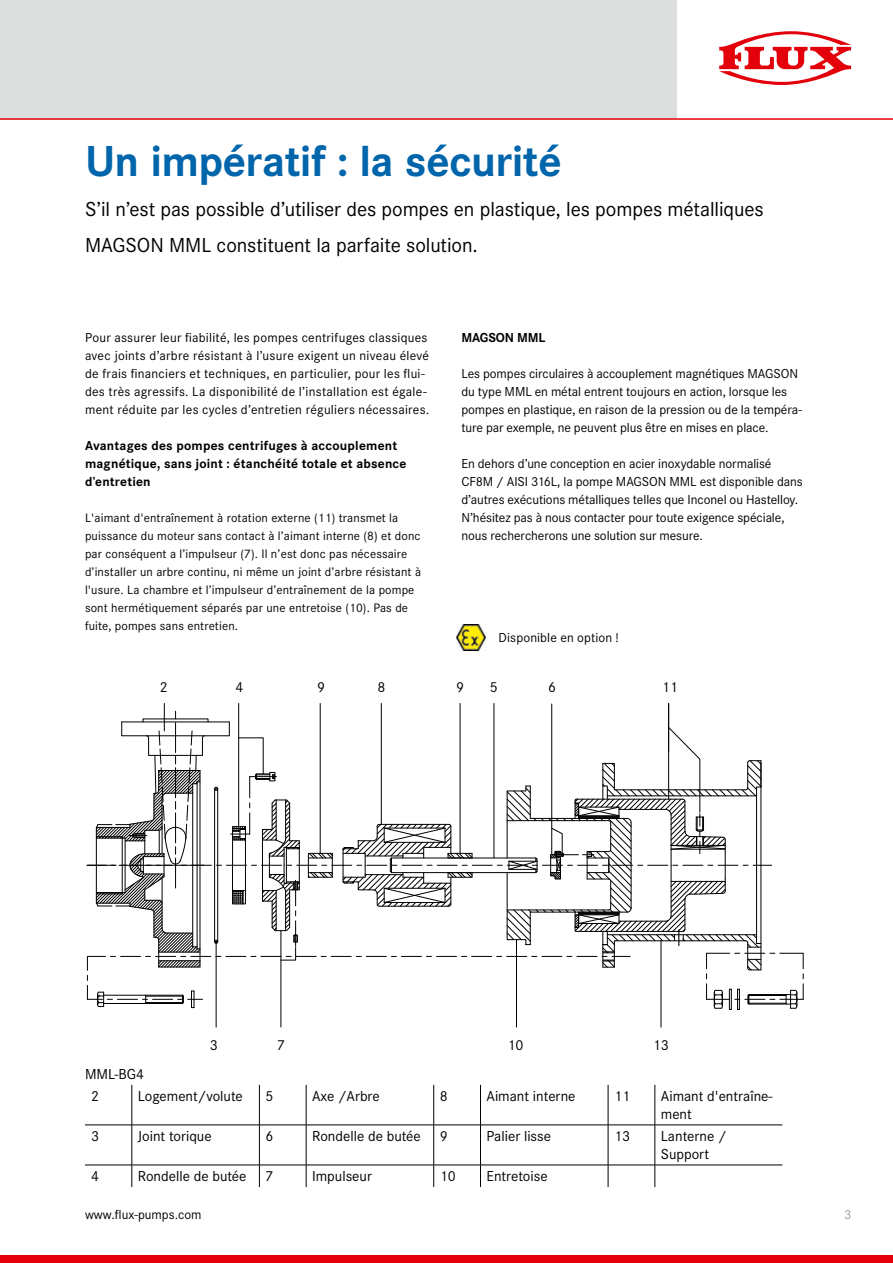
<style>
.page{position:relative;width:893px;height:1263px;background:#fff}
.page>*{position:absolute;margin:0;border:0;box-sizing:border-box;transform-origin:0 0}
.t1{font:700 45px "Corporate S";letter-spacing:-.015em;color:#0065aa}
.t2{font:21px/36px "Corporate S";letter-spacing:-.005em;color:#000}
.t3{font:15px/18px "Corporate S";color:#000}
.t4{font:13.5px/18px "Corporate S";letter-spacing:-.005em;color:#000}
.t5{font:13.5px/18px "Corporate S";letter-spacing:.02em;color:#000}
.t6{font:700 13.5px/18px "Corporate S";letter-spacing:.015em;color:#000}
.t7{font:700 13.5px "Corporate S";letter-spacing:-.01em;color:#000}
.t8{font:13.5px "Corporate S";color:#9c9c9d}
.t9{font:12.75px/18px "Corporate S";letter-spacing:.01em;color:#000}
</style>
<div class="page">
<div style="left:0;top:0;width:677px;height:119px;background:#dddede"></div>
<div style="left:0;top:1255px;width:893px;height:8px;background:#e3000b"></div>
<svg style="left:719px;top:31px;width:132px;height:54px"></svg>
<hr style="left:0;top:118px;width:893px;height:2px;background:#e3000b">
<img style="left:456px;top:625px;width:30px;height:26px">
<hr style="left:132px;top:1085px;width:1px;height:40px;background:#000">
<hr style="left:259px;top:1085px;width:1px;height:40px;background:#000">
<hr style="left:306px;top:1085px;width:1px;height:40px;background:#000">
<hr style="left:433px;top:1085px;width:1px;height:40px;background:#000">
<hr style="left:480px;top:1085px;width:1px;height:40px;background:#000">
<hr style="left:608px;top:1085px;width:1px;height:40px;background:#000">
<hr style="left:655px;top:1085px;width:1px;height:40px;background:#000">
<hr style="left:85px;top:1125px;width:47px;height:1px;background:#000">
<hr style="left:132px;top:1125px;width:127px;height:1px;background:#000">
<hr style="left:132px;top:1125px;width:1px;height:40px;background:#000">
<hr style="left:259px;top:1125px;width:47px;height:1px;background:#000">
<hr style="left:259px;top:1125px;width:1px;height:40px;background:#000">
<hr style="left:306px;top:1125px;width:128px;height:1px;background:#000">
<hr style="left:306px;top:1125px;width:1px;height:40px;background:#000">
<hr style="left:434px;top:1125px;width:46px;height:1px;background:#000">
<hr style="left:433px;top:1125px;width:1px;height:40px;background:#000">
<hr style="left:480px;top:1125px;width:128px;height:1px;background:#000">
<hr style="left:480px;top:1125px;width:1px;height:40px;background:#000">
<hr style="left:608px;top:1125px;width:47px;height:1px;background:#000">
<hr style="left:608px;top:1125px;width:1px;height:40px;background:#000">
<hr style="left:655px;top:1125px;width:127px;height:1px;background:#000">
<hr style="left:655px;top:1125px;width:1px;height:40px;background:#000">
<hr style="left:85px;top:1165px;width:47px;height:1px;background:#000">
<hr style="left:132px;top:1165px;width:127px;height:1px;background:#000">
<svg style="left:132px;top:1165px;width:1px;height:22px"></svg>
<hr style="left:259px;top:1165px;width:47px;height:1px;background:#000">
<svg style="left:259px;top:1165px;width:1px;height:22px"></svg>
<hr style="left:306px;top:1165px;width:128px;height:1px;background:#000">
<svg style="left:306px;top:1165px;width:1px;height:22px"></svg>
<hr style="left:434px;top:1165px;width:46px;height:1px;background:#000">
<svg style="left:433px;top:1165px;width:1px;height:22px"></svg>
<hr style="left:480px;top:1165px;width:128px;height:1px;background:#000">
<svg style="left:480px;top:1165px;width:1px;height:22px"></svg>
<hr style="left:608px;top:1165px;width:47px;height:1px;background:#000">
<svg style="left:608px;top:1165px;width:1px;height:22px"></svg>
<hr style="left:655px;top:1165px;width:127px;height:1px;background:#000">
<svg style="left:655px;top:1165px;width:1px;height:22px"></svg>
<hr style="left:281px;top:931px;width:1px;height:96px;background:#000">
<hr style="left:216px;top:940px;width:1px;height:87px;background:#000">
<hr style="left:516px;top:940px;width:1px;height:87px;background:#000">
<hr style="left:661px;top:941px;width:1px;height:86px;background:#000">
<svg style="left:87px;top:703px;width:717px;height:307px"></svg>
<h1 class="t1" style="left:85px;top:136px;width:478px">Un impératif : la sécurité</h1>
<h2 class="t2" style="left:85px;top:191px;width:680px">S’il n’est pas possible d’utiliser des pompes en plastique, les pompes métalliques<br>MAGSON MML constituent la parfaite solution.</h2>
<p class="t5" style="left:85px;top:329px;width:346px">Pour assurer leur fiabilité, les pompes centrifuges classiques avec joints d’arbre résistant à l’usure exigent un niveau élevé de frais financiers et techniques, en particulier, pour les flui&shy;des très agressifs. La disponibilité de l’installation est égale&shy;ment réduite par les cycles d’entretien réguliers nécessaires.</p>
<p class="t6" style="left:85px;top:437px;width:323px">Avantages des pompes centrifuges à accouplement magnétique, sans joint : étanchéité totale et absence d’entretien</p>
<p class="t9" style="left:85px;top:509px;width:338px">L'aimant d'entraînement à rotation externe (11) transmet la puissance du moteur sans contact à l’aimant interne (8) et donc par conséquent a l’impulseur (7). Il n’est donc pas nécessaire d’installer un arbre continu, ni même un joint d’arbre résistant à l'usure. La chambre et l’impulseur d’entraînement de la pompe sont hermétiquement séparés par une entretoise (10). Pas de fuite, pompes sans entretien.</p>
<p class="t7" style="left:461px;top:330px;width:86px">MAGSON MML</p>
<p class="t4" style="left:461px;top:365px;width:342px">Les pompes circulaires à accouplement magnétiques MAGSON du type MML en métal entrent toujours en action, lorsque les pompes en plastique, en raison de la pression ou de la tempéra&shy;ture par exemple, ne peuvent plus être en mises en place.</p>
<p class="t4" style="left:461px;top:455px;width:343px">En dehors d’une conception en acier inoxydable normalisé CF8M / AISI 316L, la pompe MAGSON MML est disponible dans d’autres exécutions métalliques telles que Inconel ou Hastelloy.<br>N’hésitez pas à nous contacter pour toute exigence spéciale, nous rechercherons une solution sur mesure.</p>
<p class="t4" style="left:499px;top:629px;width:122px">Disponible en option !</p>
<p class="t3" style="left:160px;top:678px;width:9px">2</p>
<p class="t3" style="left:235px;top:678px;width:9px">4</p>
<p class="t3" style="left:317px;top:678px;width:9px">9</p>
<p class="t3" style="left:377px;top:678px;width:9px">8</p>
<p class="t3" style="left:456px;top:678px;width:9px">9</p>
<p class="t3" style="left:490px;top:678px;width:9px">5</p>
<p class="t3" style="left:548px;top:678px;width:9px">6</p>
<p class="t3" style="left:662px;top:678px;width:17px">11</p>
<p class="t3" style="left:210px;top:1036px;width:9px">3</p>
<p class="t3" style="left:277px;top:1036px;width:9px">7</p>
<p class="t3" style="left:508px;top:1036px;width:17px">10</p>
<p class="t3" style="left:653px;top:1036px;width:17px">13</p>
<p class="t3" style="left:91px;top:1063px;width:54px;line-height:22px;text-indent:-6px">MML-BG4<br>2</p>
<p class="t3" style="left:138px;top:1087px;width:107px">Logement/volute</p>
<p class="t3" style="left:265px;top:1087px;width:9px">5</p>
<p class="t3" style="left:312px;top:1087px;width:69px">Axe /Arbre</p>
<p class="t3" style="left:440px;top:1087px;width:9px">8</p>
<p class="t3" style="left:486px;top:1087px;width:91px">Aimant interne</p>
<p class="t3" style="left:614px;top:1087px;width:17px">11</p>
<p class="t3" style="left:661px;top:1087px;width:113px">Aimant d'entraîne&shy;ment</p>
<p class="t3" style="left:91px;top:1127px;width:9px">3</p>
<p class="t3" style="left:138px;top:1127px;width:75px">Joint torique</p>
<p class="t3" style="left:265px;top:1127px;width:9px">6</p>
<p class="t3" style="left:312px;top:1127px;width:110px">Rondelle de butée</p>
<p class="t3" style="left:440px;top:1127px;width:9px">9</p>
<p class="t3" style="left:486px;top:1127px;width:66px">Palier lisse</p>
<p class="t3" style="left:614px;top:1127px;width:17px">13</p>
<p class="t3" style="left:661px;top:1127px;width:67px">Lanterne /<br>Support</p>
<p class="t3" style="left:91px;top:1167px;width:9px">4</p>
<p class="t3" style="left:138px;top:1167px;width:110px">Rondelle de butée</p>
<p class="t3" style="left:265px;top:1167px;width:9px">7</p>
<p class="t3" style="left:312px;top:1167px;width:61px">Impulseur</p>
<p class="t3" style="left:440px;top:1167px;width:17px">10</p>
<p class="t3" style="left:486px;top:1167px;width:63px">Entretoise</p>
<p class="t4" style="left:85px;top:1205px;width:118px">www.flux-pumps.com</p>
<p class="t8" style="left:844px;top:1206px;width:9px">3</p>
</div>
